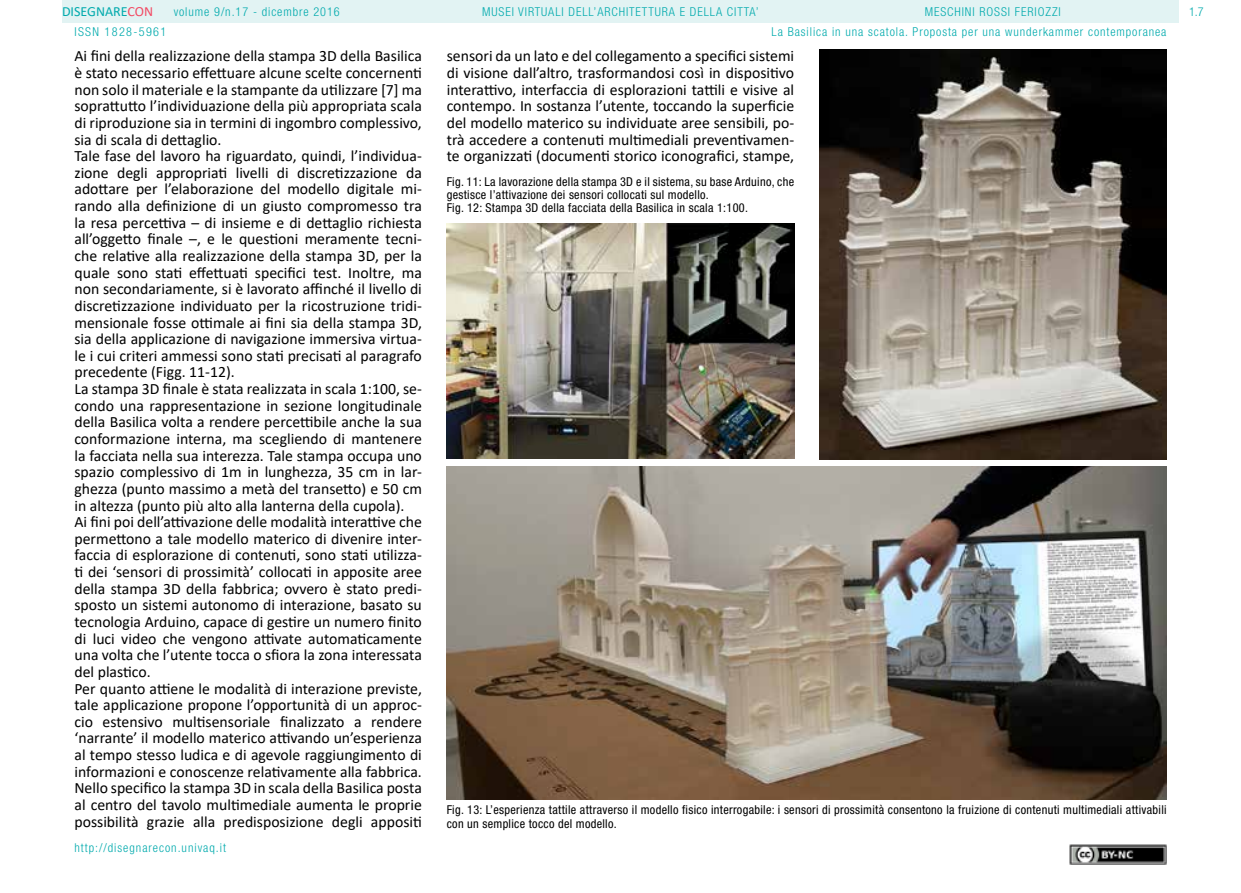
<style>
.page{position:relative;width:1241px;height:893px;background:#fff}
.page>*{position:absolute;margin:0;border:0;box-sizing:border-box;transform-origin:0 0}
.t1{font:15.75px/16.6px "Calibri";color:#000}
.t2{font:14px "Calibri";color:#00aaad}
.t3{font:condensed 12.25px/13.1px "Helvetica Neue LT Std";letter-spacing:.025em;color:#000}
.t4{font:300 condensed 12.25px/19.4px "Helvetica Neue LT Std";letter-spacing:.075em;color:#00aaad}
.t5{font:300 condensed 12.25px "Helvetica Neue LT Std";letter-spacing:.11em;color:#00aaad}
.s1{color:#f24862}
</style>
<div class="page">
<div style="left:62px;top:0;width:1116px;height:23px;background:#e2f3f3"></div>
<img style="left:1069px;top:845px;width:97px;height:19px">
<img style="left:446px;top:466px;width:720px;height:334px">
<img style="left:446px;top:223px;width:348px;height:236px">
<img style="left:819px;top:50px;width:347px;height:409px">
<p class="t2" style="left:62px;top:2px;width:93px">DISEGNARE<span class="s1">CON</span></p>
<p class="t4" style="left:771px;top:2px;width:396px;text-indent:153px">MESCHINI ROSSI FERIOZZI<br>La Basilica in una scatola. Proposta per una wunderkammer contemporanea</p>
<p class="t4" style="left:174px;top:2px;width:167px">volume 9/n.17 - dicembre 2016</p>
<p class="t4" style="left:482px;top:2px;width:278px">MUSEI VIRTUALI DELL’ARCHITETTURA E DELLA CITTA’</p>
<p class="t4" style="left:1188px;top:2px;width:16px">1.7</p>
<p class="t5" style="left:74px;top:24px;width:93px">ISSN 1828-5961</p>
<p class="t1" style="left:74px;top:47px;width:349px">Ai fini della realizzazione della stampa 3D della Basilica è stato necessario effettuare alcune scelte concernenti non solo il materiale e la stampante da utilizzare [7] ma soprattutto l’individuazione della più appropriata scala di riproduzione sia in termini di ingombro complessivo, sia di scala di dettaglio.<br>Tale fase del lavoro ha riguardato, quindi, l’individua&shy;zione degli appropriati livelli di discretizzazione da adottare per l’elaborazione del modello digitale mi&shy;rando alla definizione di un giusto compromesso tra la resa percettiva – di insieme e di dettaglio richiesta all’oggetto finale –, e le questioni meramente tecni&shy;che relative alla realizzazione della stampa 3D, per la quale sono stati effettuati specifici test. Inoltre, ma non secondariamente, si è lavorato affinché il livello di discretizzazione individuato per la ricostruzione tridi&shy;mensionale fosse ottimale ai fini sia della stampa 3D, sia della applicazione di navigazione immersiva virtua&shy;le i cui criteri ammessi sono stati precisati al paragrafo precedente (Figg. 11-12).<br>La stampa 3D finale è stata realizzata in scala 1:100, se&shy;condo una rappresentazione in sezione longitudinale della Basilica volta a rendere percettibile anche la sua conformazione interna, ma scegliendo di mantenere la facciata nella sua interezza. Tale stampa occupa uno spazio complessivo di 1m in lunghezza, 35 cm in lar&shy;ghezza (punto massimo a metà del transetto) e 50 cm in altezza (punto più alto alla lanterna della cupola).<br>Ai fini poi dell’attivazione delle modalità interattive che permettono a tale modello materico di divenire inter&shy;faccia di esplorazione di contenuti, sono stati utilizza&shy;ti dei ‘sensori di prossimità’ collocati in apposite aree della stampa 3D della fabbrica; ovvero è stato predi&shy;sposto un sistemi autonomo di interazione, basato su tecnologia Arduino, capace di gestire un numero finito di luci video che vengono attivate automaticamente una volta che l’utente tocca o sfiora la zona interessata del plastico.<br>Per quanto attiene le modalità di interazione previste, tale applicazione propone l’opportunità di un approc&shy;cio estensivo multisensoriale finalizzato a rendere ‘narrante’ il modello materico attivando un’esperienza al tempo stesso ludica e di agevole raggiungimento di informazioni e conoscenze relativamente alla fabbrica.<br>Nello specifico la stampa 3D in scala della Basilica posta al centro del tavolo multimediale aumenta le proprie possibilità grazie alla predisposizione degli appositi</p>
<p class="t4" style="left:74px;top:838px;width:153px">http://disegnarecon.univaq.it</p>
<p class="t1" style="left:446px;top:47px;width:349px;text-align:justify">sensori da un lato e del collegamento a specifici sistemi di visione dall’altro, trasformandosi così in dispositivo interattivo, interfaccia di esplorazioni tattili e visive al contempo. In sostanza l’utente, toccando la superficie del modello materico su individuate aree sensibili, po&shy;trà accedere a contenuti multimediali preventivamen&shy;te organizzati (documenti storico iconografici, stampe,</p>
<p class="t3" style="left:446px;top:175px;width:349px">Fig. 11: La lavorazione della stampa 3D e il sistema, su base Arduino, che gestisce l’attivazione dei sensori collocati sul modello.<br>Fig. 12: Stampa 3D della facciata della Basilica in scala 1:100.</p>
<p class="t3" style="left:446px;top:803px;width:721px">Fig. 13: L’esperienza tattile attraverso il modello fisico interrogabile: i sensori di prossimità consentono la fruizione di contenuti multimediali attivabili con un semplice tocco del modello.</p>
</div>
